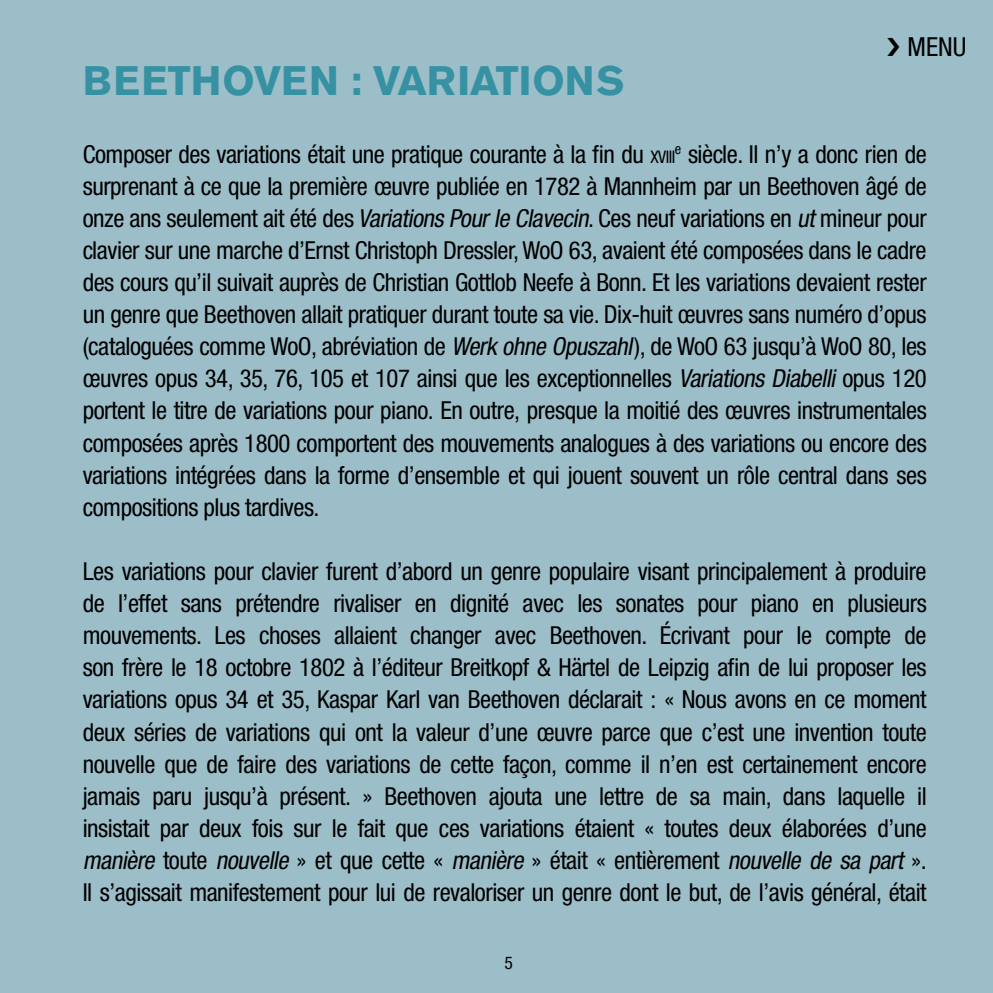
<style>
.page{position:relative;width:993px;height:993px;background:#fff}
.page>*{position:absolute;margin:0;border:0;box-sizing:border-box;transform-origin:0 0}
.t1{font:700 40.88px "Akzidenz Grotesk BE";color:#3692a2}
.t2{font:condensed 26.25px "Helvetica Neue";color:#000}
.t3{font:condensed 24.75px/32.1px "Helvetica Neue LT Pro";letter-spacing:-.02em;color:#000;text-align:justify}
.t4{font:condensed 17.5px "Helvetica Neue";color:#000}
.s1{font-size:17.38px}
.s2{font-style:italic}
</style>
<div class="page">
<div style="left:0;top:0;width:992px;height:992px;background:#9cbec9"></div>
<h1 class="t1" style="left:83px;top:57px;width:543px">BEETHOVEN : VARIATIONS</h1>
<p class="t2" style="left:907px;top:32px;width:60px">MENU</p>
<p class="t3" style="left:83px;top:138px;width:845px">Composer des variations était une pratique courante à la fin du <span class="s1">xviii</span><sup>e</sup> siècle. Il n’y a donc rien de surprenant à ce que la première œuvre publiée en 1782 à Mannheim par un Beethoven âgé de onze ans seulement ait été des <span class="s2">VariationsPourle Clavecin</span>. Ces neuf variations en <span class="s2">ut</span>mineur pour clavier sur une marche d’Ernst Christoph Dressler, WoO 63, avaient été composées dans le cadre des cours qu’il suivait auprès de Christian Gottlob Neefe à Bonn. Et les variations devaient rester un genre que Beethoven allait pratiquer durant toute sa vie. Dix-huit œuvres sans numéro d’opus (cataloguées comme WoO, abréviation de <span class="s2">Werk ohne Opuszahl</span>), de WoO 63 jusqu’à WoO 80, les œuvres opus 34, 35, 76, 105 et 107 ainsi que les exceptionnelles <span class="s2">Variations Diabelli</span> opus 120 portent le titre de variations pour piano. En outre, presque la moitié des œuvres instrumentales composées après 1800 comportent des mouvements analogues à des variations ou encore des variations intégrées dans la forme d’ensemble et qui jouent souvent un rôle central dans ses compositions plus tardives.</p>
<p class="t3" style="left:83px;top:555px;width:845px">Les variations pour clavier furent d’abord un genre populaire visant principalement à produire de l’effet sans prétendre rivaliser en dignité avec les sonates pour piano en plusieurs mouvements. Les choses allaient changer avec Beethoven. Écrivant pour le compte de son frère le 18 octobre 1802 à l’éditeur Breitkopf &amp; Härtel de Leipzig afin de lui proposer les variations opus 34 et 35, Kaspar Karl van Beethoven déclarait : « Nous avons en ce moment deux séries de variations qui ont la valeur d’une œuvre parce que c’est une invention toute nouvelle que de faire des variations de cette façon, comme il n’en est certainement encore jamais paru jusqu’à présent. » Beethoven ajouta une lettre de sa main, dans laquelle il insistait par deux fois sur le fait que ces variations étaient « toutes deux élaborées d’une <span class="s2">manière</span> t o u t e <span class="s2">nouvelle</span> » e t q u e c e tt e « <span class="s2">manière</span> » é t a i t « e n t i è r e m e n t <span class="s2">nouvelle de sa part</span> » .<br>Il s’agissait manifestement pour lui de revaloriser un genre dont le but, de l’avis général, était</p>
<p class="t4" style="left:504px;top:952px;width:10px">5</p>
</div>
